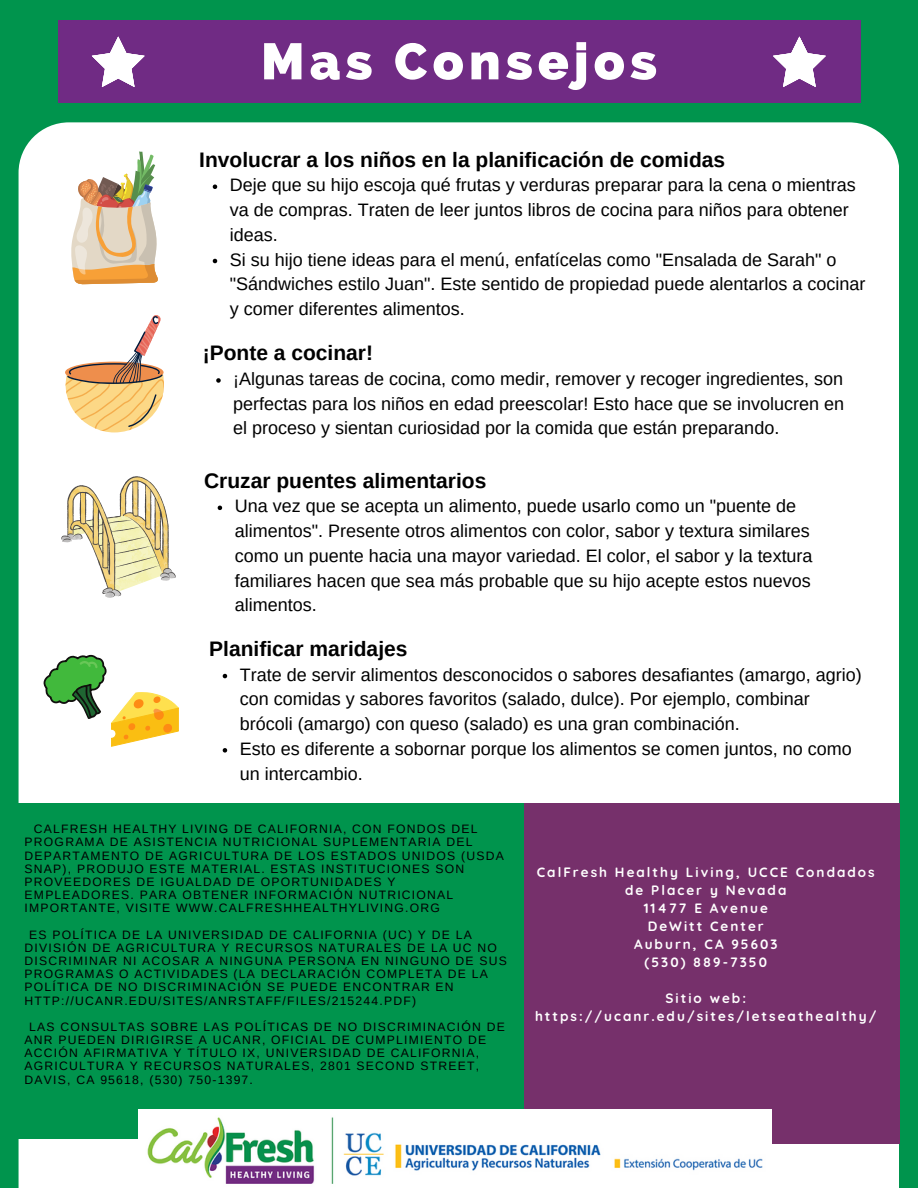
<style>
.page{position:relative;width:918px;height:1188px;background:#00944d}
.page>*{position:absolute;margin:0;border:0;box-sizing:border-box;transform-origin:0 0}
.t1{font:800 51px "Raleway";letter-spacing:.1em;color:#fff}
.t2{font:700 21px "Arimo";color:#000}
.t3{font:18px/24.8px "Arimo";color:#000}
.t4{font:700 13.5px/18px "Quicksand";letter-spacing:.15em;color:#fff;text-align:center}
.t5{font:12.15px/13.2px "Arimo";letter-spacing:.1em;color:#000}
</style>
<div class="page">
<div style="left:19px;top:122px;width:880px;height:1066px;background:#fff"></div>
<div style="left:523px;top:803px;width:376px;height:341px;background:#76306b"></div>
<div style="left:11px;top:803px;width:513px;height:336px;background:#00944d"></div>
<div style="left:58px;top:21px;width:802px;height:82px;background:#702b84"></div>
<svg style="left:92px;top:37px;width:53px;height:50px"></svg>
<svg style="left:773px;top:37px;width:53px;height:50px"></svg>
<svg style="left:71px;top:152px;width:87px;height:132px;background:#dec9aa"></svg>
<svg style="left:66px;top:315px;width:98px;height:118px;background:#edd2b0"></svg>
<svg style="left:44px;top:655px;width:135px;height:92px;background:#d5dba8"></svg>
<svg style="left:61px;top:473px;width:115px;height:125px;background:#e6dfc4"></svg>
<svg style="left:223px;top:674px;width:4px;height:4px"></svg>
<svg style="left:223px;top:748px;width:4px;height:5px"></svg>
<svg style="left:218px;top:506px;width:4px;height:4px"></svg>
<svg style="left:216px;top:378px;width:5px;height:5px"></svg>
<svg style="left:213px;top:185px;width:4px;height:4px"></svg>
<svg style="left:213px;top:259px;width:4px;height:4px"></svg>
<img style="left:138px;top:1110px;width:634px;height:78px">
<h1 class="t1" style="left:261px;top:31px;width:397px">Mas Consejos</h1>
<p class="t2" style="left:199px;top:148px;width:528px">Involucrar a los niños en la planificación de comidas</p>
<p class="t3" style="left:230px;top:173px;width:637px">Deje que su hijo escoja qué frutas y verduras preparar para la cena o mientras va de compras. Traten de leer juntos libros de cocina para niños para obtener ideas.<br>Si su hijo tiene ideas para el menú, enfatícelas como "Ensalada de Sarah" o "Sándwiches estilo Juan". Este sentido de propiedad puede alentarlos a cocinar y comer diferentes alimentos.</p>
<p class="t2" style="left:203px;top:341px;width:172px">¡Ponte a cocinar!</p>
<p class="t3" style="left:233px;top:366px;width:613px;text-align:justify">¡Algunas tareas de cocina, como medir, remover y recoger ingredientes, son perfectas para los niños en edad preescolar! Esto hace que se involucren en el proceso y sientan curiosidad por la comida que están preparando.</p>
<p class="t2" style="left:204px;top:469px;width:284px">Cruzar puentes alimentarios</p>
<p class="t3" style="left:235px;top:494px;width:579px">Una vez que se acepta un alimento, puede usarlo como un "puente de alimentos". Presente otros alimentos con color, sabor y textura similares como un puente hacia una mayor variedad. El color, el sabor y la textura familiares hacen que sea más probable que su hijo acepte estos nuevos alimentos.</p>
<p class="t2" style="left:209px;top:637px;width:200px">Planificar maridajes</p>
<p class="t3" style="left:240px;top:662px;width:623px">Trate de servir alimentos desconocidos o sabores desafiantes (amargo, agrio) con comidas y sabores favoritos (salado, dulce). Por ejemplo, combinar brócoli (amargo) con queso (salado) es una gran combinación.<br>Esto es diferente a sobornar porque los alimentos se comen juntos, no como un intercambio.</p>
<p class="t5" style="left:25px;top:823px;width:481px;text-indent:9px">CALFRESH HEALTHY LIVING DE CALIFORNIA, CON FONDOS DEL PROGRAMA DE ASISTENCIA NUTRICIONAL SUPLEMENTARIA DEL DEPARTAMENTO DE AGRICULTURA DE LOS ESTADOS UNIDOS (USDA SNAP), PRODUJO ESTE MATERIAL. ESTAS INSTITUCIONES SON PROVEEDORES DE IGUALDAD DE OPORTUNIDADES Y EMPLEADORES. PARA OBTENER INFORMACIÓN NUTRICIONAL IMPORTANTE, VISITE WWW.CALFRESHHEALTHYLIVING.ORG</p>
<p class="t5" style="left:25px;top:928px;width:484px;text-indent:5px">ES POLÍTICA DE LA UNIVERSIDAD DE CALIFORNIA (UC) Y DE LA DIVISIÓN DE AGRICULTURA Y RECURSOS NATURALES DE LA UC NO DISCRIMINAR NI ACOSAR A NINGUNA PERSONA EN NINGUNO DE SUS PROGRAMAS O ACTIVIDADES (LA DECLARACIÓN COMPLETA DE LA POLÍTICA DE NO DISCRIMINACIÓN SE PUEDE ENCONTRAR EN HTTP://UCANR.EDU/SITES/ANRSTAFF/FILES/215244.PDF)</p>
<p class="t5" style="left:25px;top:1020px;width:482px;text-indent:5px">LAS CONSULTAS SOBRE LAS POLÍTICAS DE NO DISCRIMINACIÓN DE ANR PUEDEN DIRIGIRSE A UCANR, OFICIAL DE CUMPLIMIENTO DE ACCIÓN AFIRMATIVA Y TÍTULO IX, UNIVERSIDAD DE CALIFORNIA, AGRICULTURA Y RECURSOS NATURALES, 2801 SECOND STREET, DAVIS, CA 95618, (530) 750-1397.</p>
<p class="t4" style="left:537px;top:863px;width:340px">CalFresh Healthy Living, UCCE Condados de Placer y Nevada<br>11477 E Avenue<br>DeWitt Center<br>Auburn, CA 95603<br>(530) 889-7350</p>
<p class="t4" style="left:535px;top:989px;width:343px">Sitio web: https://ucanr.edu/sites/letseathealthy/</p>
</div>
